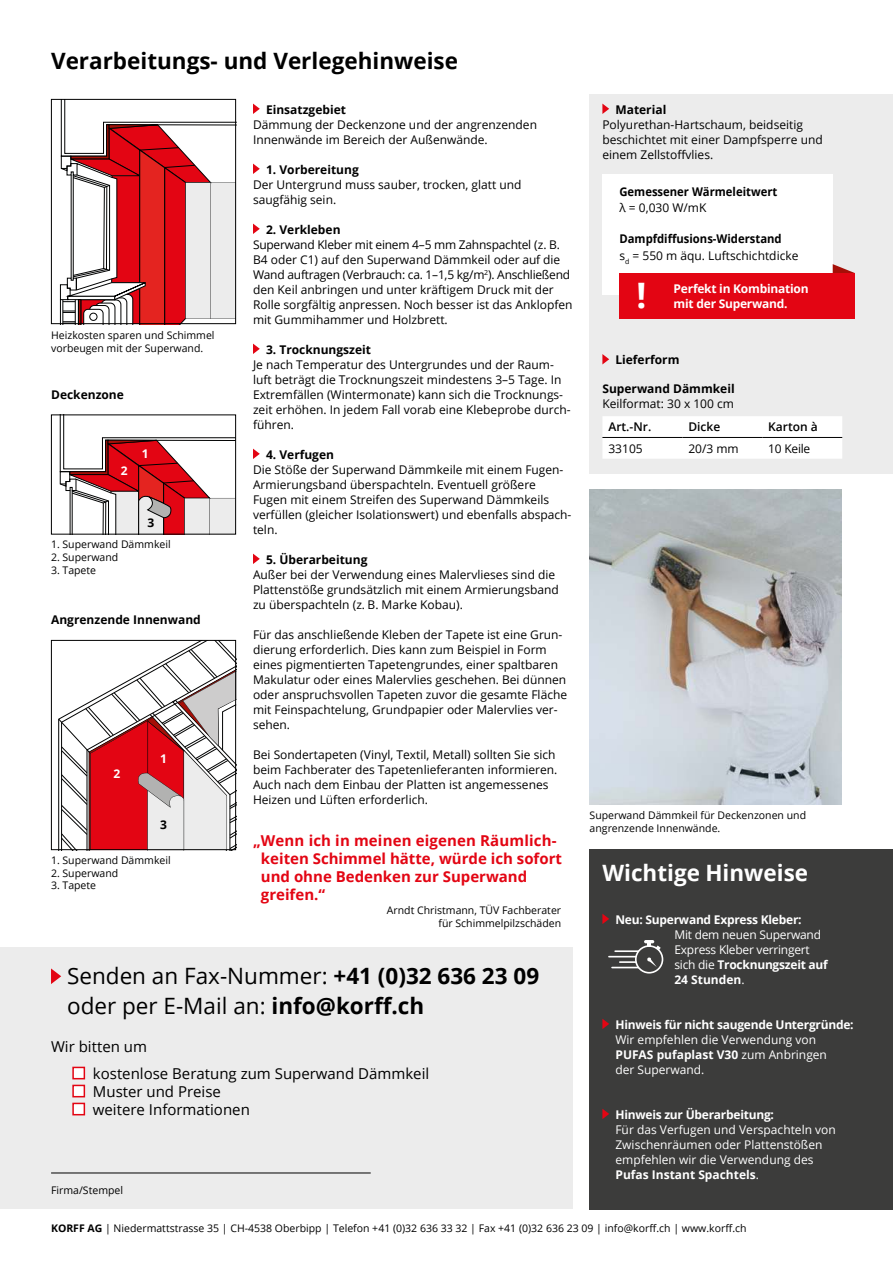
<style>
.page{position:relative;width:893px;height:1263px;background:#fff}
.page>*{position:absolute;margin:0;border:0;box-sizing:border-box;transform-origin:0 0}
.t1{font:22.5px/30px "Open Sans";color:#000}
.t2{font:700 22.5px "Open Sans";color:#000}
.t3{font:700 22.5px "Open Sans";color:#fff}
.t4{font:700 15px/18px "Open Sans";color:#e30513}
.t5{font:15px/27px "Open Sans";color:#000}
.t6{font:12px/15px "Open Sans";color:#000}
.t7{font:12px/15px "Open Sans";color:#fff}
.t8{font:700 12px "Open Sans";color:#000}
.t9{font:700 12px/14.4px "Open Sans";letter-spacing:-.02em;color:#fff}
.t10{font:12px/15px "Open Sans";letter-spacing:-.02em;color:#fff}
.t11{font:700 12px/16.5px "Open Sans";color:#000;scale:.94 1}
.t12{font:600 12px "Open Sans";color:#000}
.t13{font:10.5px/12.6px "Open Sans";color:#000}
.s1{font-weight:700}
.s2{font-weight:400}
</style>
<div class="page">
<div style="left:590px;top:95px;width:303px;height:379px;background:#ececec"></div>
<img style="left:590px;top:489px;width:252px;height:315px">
<div style="left:0;top:947px;width:573px;height:262px;background:#ececec"></div>
<div style="left:72px;top:1067px;width:13px;height:12px;background:#fff;border:2px solid #e30513"></div>
<div style="left:72px;top:1085px;width:13px;height:12px;background:#fff;border:2px solid #e30513"></div>
<div style="left:72px;top:1103px;width:13px;height:12px;background:#fff;border:2px solid #e30513"></div>
<svg style="left:51px;top:968px;width:10px;height:16px"></svg>
<svg style="left:602px;top:104px;width:7px;height:10px"></svg>
<div style="left:602px;top:174px;width:231px;height:121px;background:#fff"></div>
<svg style="left:833px;top:264px;width:22px;height:9px"></svg>
<div style="left:619px;top:273px;width:236px;height:45px;background:#e30513"></div>
<svg style="left:253px;top:104px;width:7px;height:10px"></svg>
<svg style="left:253px;top:164px;width:7px;height:10px"></svg>
<svg style="left:253px;top:224px;width:7px;height:10px"></svg>
<svg style="left:253px;top:344px;width:7px;height:10px"></svg>
<svg style="left:253px;top:449px;width:7px;height:10px"></svg>
<svg style="left:253px;top:554px;width:7px;height:10px"></svg>
<svg style="left:602px;top:354px;width:7px;height:10px"></svg>
<div style="left:603px;top:416px;width:239px;height:43px;background:#fff"></div>
<hr style="left:602px;top:437px;width:80px;height:1px;background:#000">
<hr style="left:682px;top:437px;width:80px;height:1px;background:#000">
<hr style="left:762px;top:437px;width:80px;height:1px;background:#000">
<hr style="left:51px;top:1172px;width:320px;height:1px;background:#000">
<svg style="left:58px;top:640px;width:179px;height:210px"></svg>
<div style="left:51px;top:640px;width:185px;height:210px;border:1px solid #000"></div>
<svg style="left:60px;top:416px;width:174px;height:116px"></svg>
<div style="left:51px;top:414px;width:185px;height:120px;border:1px solid #000"></div>
<svg style="left:60px;top:101px;width:174px;height:221px"></svg>
<div style="left:51px;top:99px;width:185px;height:225px;border:1px solid #000"></div>
<div style="left:590px;top:849px;width:303px;height:360px;background:#3c3c3b"></div>
<svg style="left:602px;top:1019px;width:7px;height:10px"></svg>
<svg style="left:602px;top:1109px;width:7px;height:10px"></svg>
<svg style="left:602px;top:914px;width:7px;height:10px"></svg>
<hr style="left:615px;top:950px;width:24px;height:2px;background:#fff">
<hr style="left:609px;top:956px;width:30px;height:1px;background:#fff">
<svg style="left:612px;top:961px;width:27px;height:7px"></svg>
<div style="left:636px;top:946px;width:26px;height:27px;background:#3c3c3b;border-radius:50%"></div>
<div style="left:635px;top:945px;width:28px;height:28px;border:2px solid #fff;border-radius:50%"></div>
<svg style="left:647px;top:957px;width:10px;height:10px"></svg>
<svg style="left:644px;top:940px;width:17px;height:10px"></svg>
<h1 class="t2" style="left:51px;top:52px;width:408px">Verarbeitungs- und Verlegehinweise</h1>
<p class="t13" style="left:51px;top:330px;width:165px">Heizkosten sparen und Schimmel vorbeugen mit der Superwand.</p>
<p class="t8" style="left:51px;top:390px;width:74px">Deckenzone</p>
<p class="t9" style="left:121px;top:464px;width:8px">2</p>
<p class="t9" style="left:142px;top:447px;width:8px">1</p>
<p class="t8" style="left:148px;top:518px;width:8px">3</p>
<p class="t13" style="left:51px;top:538px;width:121px">1. Superwand Dämmkeil</p>
<p class="t13" style="left:51px;top:552px;width:69px">2. Superwand</p>
<p class="t13" style="left:51px;top:563px;width:47px">3. Tapete</p>
<p class="t8" style="left:51px;top:615px;width:151px">Angrenzende Innenwand</p>
<p class="t9" style="left:114px;top:768px;width:8px">2</p>
<p class="t9" style="left:160px;top:752px;width:8px">1</p>
<p class="t8" style="left:160px;top:820px;width:8px">3</p>
<p class="t13" style="left:51px;top:854px;width:121px">1. Superwand Dämmkeil</p>
<p class="t13" style="left:51px;top:868px;width:69px">2. Superwand</p>
<p class="t13" style="left:51px;top:879px;width:47px">3. Tapete</p>
<p class="t8" style="left:266px;top:105px;width:81px">Einsatzgebiet</p>
<p class="t6" style="left:253px;top:118px;width:286px">Dämmung der Deckenzone und der angrenzenden<br>Innenwände im Bereich der Außenwände.</p>
<p class="t8" style="left:266px;top:165px;width:94px">1. Vorbereitung</p>
<p class="t6" style="left:253px;top:178px;width:270px">Der Untergrund muss sauber, trocken, glatt und saugfähig sein.</p>
<p class="t8" style="left:266px;top:225px;width:76px">2. Verkleben</p>
<p class="t6" style="left:253px;top:237px;width:321px">Superwand Kleber mit einem 4–5 mm Zahnspachtel (z. B.<br>B4 oder C1) auf den Superwand Dämmkeil oder auf die Wand auftragen (Verbrauch: ca. 1–1,5 kg/m<sup>2</sup>). Anschließend den Keil anbringen und unter kräftigem Druck mit der Rolle sorgfältig anpressen. Noch besser ist das Anklopfen mit Gummihammer und Holzbrett.</p>
<p class="t8" style="left:266px;top:345px;width:107px">3. Trocknungszeit</p>
<p class="t6" style="left:253px;top:358px;width:319px">Je nach Temperatur des Untergrundes und der Raum&shy;luft beträgt die Trocknungszeit mindestens 3–5 Tage. In Ex tremfällen (Wintermonate) kann sich die Trocknungs&shy;zeit erhöhen. In jedem Fall vorab eine Klebeprobe durch&shy;führen.</p>
<p class="t8" style="left:266px;top:450px;width:70px">4. Verfugen</p>
<p class="t6" style="left:253px;top:463px;width:320px">Die Stöße der Superwand Dämmkeile mit einem Fugen-Armierungsband überspachteln. Eventuell größere Fugen mit einem Streifen des Superwand Dämmkeils verfüllen (gleicher Isolationswert) und ebenfalls abspach&shy;teln.</p>
<p class="t8" style="left:266px;top:555px;width:103px">5. Überarbeitung</p>
<p class="t6" style="left:253px;top:568px;width:307px">Außer bei der Verwendung eines Malervlieses sind die<br>Plattenstöße grundsätzlich mit einem Armierungsband zu überspachteln (z. B. Marke Kobau).</p>
<p class="t6" style="left:253px;top:627px;width:316px">Für das anschließende Kleben der Tapete ist eine Grun&shy;dierung erforderlich. Dies kann zum Beispiel in Form eines pigmentierten Tapetengrundes, einer spaltbaren Makulatur oder eines Malervlies geschehen. Bei dünnen oder anspruchsvollen Tapeten zuvor die gesamte Fläche mit Feinspachtelung, Grundpapier oder Malervlies ver&shy;sehen.</p>
<p class="t6" style="left:253px;top:747px;width:306px">Bei Sondertapeten (Vinyl, Textil, Metall) sollten Sie sich beim Fachberater des Tapetenlieferanten informieren.<br>Auch nach dem Einbau der Platten ist angemessenes Heizen und Lüften erforderlich.</p>
<p class="t4" style="left:261px;top:833px;width:303px;text-indent:-8px">„ Wenn ich in meinen eigenen Räumlich&shy;keiten Schimmel hätte, würde ich sofort und ohne Bedenken zur Superwand greifen.“</p>
<p class="t13" style="left:387px;top:904px;width:176px;text-align:right">Arndt Christmann, TÜV Fachberater für Schimmelpilzschäden</p>
<h1 class="t1" style="left:67px;top:963px;width:474px">Senden an Fax-Nummer: <span class="s1">+41 (0)32 636 23 09 </span>oder per E-Mail an: <span class="s1">info@korff.ch</span></h1>
<p class="t5" style="left:93px;top:1035px;width:338px;text-indent:-42px">Wir bitten um<br>kostenlose Beratung zum Superwand Dämmkeil</p>
<p class="t5" style="left:93px;top:1084px;width:158px;line-height:18px">Muster und Preise weitere Informationen</p>
<p class="t13" style="left:51px;top:1184px;width:73px">Firma/Stempel</p>
<p class="t8" style="left:615px;top:105px;width:52px">Material</p>
<p class="t6" style="left:602px;top:118px;width:222px">Polyurethan- Hartschaum, beidseitig beschichtet mit einer Dampfsperre und einem Zellstoffvlies.</p>
<p class="t11" style="left:619px;top:185px;width:170px">Gemessener Wärmeleitwert</p>
<p class="t6" style="left:619px;top:200px;width:89px">λ = 0,030 W/mK</p>
<p class="t11" style="left:619px;top:230px;width:192px">Dampfdiffusions-Widerstand<br><span class="s2">s</span><sub>d</sub> <span class="s2">= 550 m äqu. Luftschichtdicke</span></p>
<p class="t9" style="left:674px;top:283px;width:136px">Perfekt in Kombination mit der Superwand.</p>
<p class="t8" style="left:615px;top:355px;width:66px">Lieferform</p>
<p class="t8" style="left:602px;top:384px;width:134px">Superwand Dämmkeil</p>
<p class="t6" style="left:602px;top:395px;width:133px">Keilformat: 30 x 100 cm</p>
<p class="t12" style="left:608px;top:420px;width:44px">Art.-Nr.</p>
<p class="t12" style="left:688px;top:420px;width:33px">Dicke</p>
<p class="t12" style="left:768px;top:420px;width:51px">Karton à</p>
<p class="t6" style="left:608px;top:440px;width:36px">33105</p>
<p class="t6" style="left:688px;top:440px;width:52px">20/3 mm</p>
<p class="t6" style="left:768px;top:440px;width:44px">10 Keile</p>
<p class="t13" style="left:590px;top:810px;width:218px">Superwand Dämmkeil für Deckenzonen und angrenzende Innenwände.</p>
<h1 class="t3" style="left:602px;top:864px;width:207px">Wichtige Hinweise</h1>
<p class="t9" style="left:615px;top:914px;width:188px">Neu: Superwand Express Kleber:</p>
<p class="t10" style="left:674px;top:928px;width:155px">Mit dem neuen Superwand<br>Express Kleber verringert sich die <span class="s1">Trocknungszeit auf<br>24 Stunden</span>.</p>
<p class="t9" style="left:615px;top:1019px;width:240px">Hinweis für nicht saugende Untergründe:</p>
<p class="t7" style="left:615px;top:1033px;width:213px">Wir empfehlen die Verwendung von<br><span class="s1">PUFAS pufaplast V30</span> zum Anbringen der Superwand.</p>
<p class="t9" style="left:615px;top:1109px;width:160px">Hinweis zur Überarbeitung:</p>
<p class="t7" style="left:615px;top:1123px;width:222px">Für das Verfugen und Verspachteln von Zwischenräumen oder Plattenstößen empfehlen wir die Verwendung des <span class="s1">Pufas Instant Spachtels</span>.</p>
<p class="t13" style="left:51px;top:1222px;width:697px"><span class="s1">KORFF AG</span> | Niedermattstrasse 35 | CH-4538 Oberbipp | Telefon +41 (0)32 636 33 32 | Fax +41 (0)32 636 23 09 | info@korff.ch | www.korff.ch</p>
</div>
